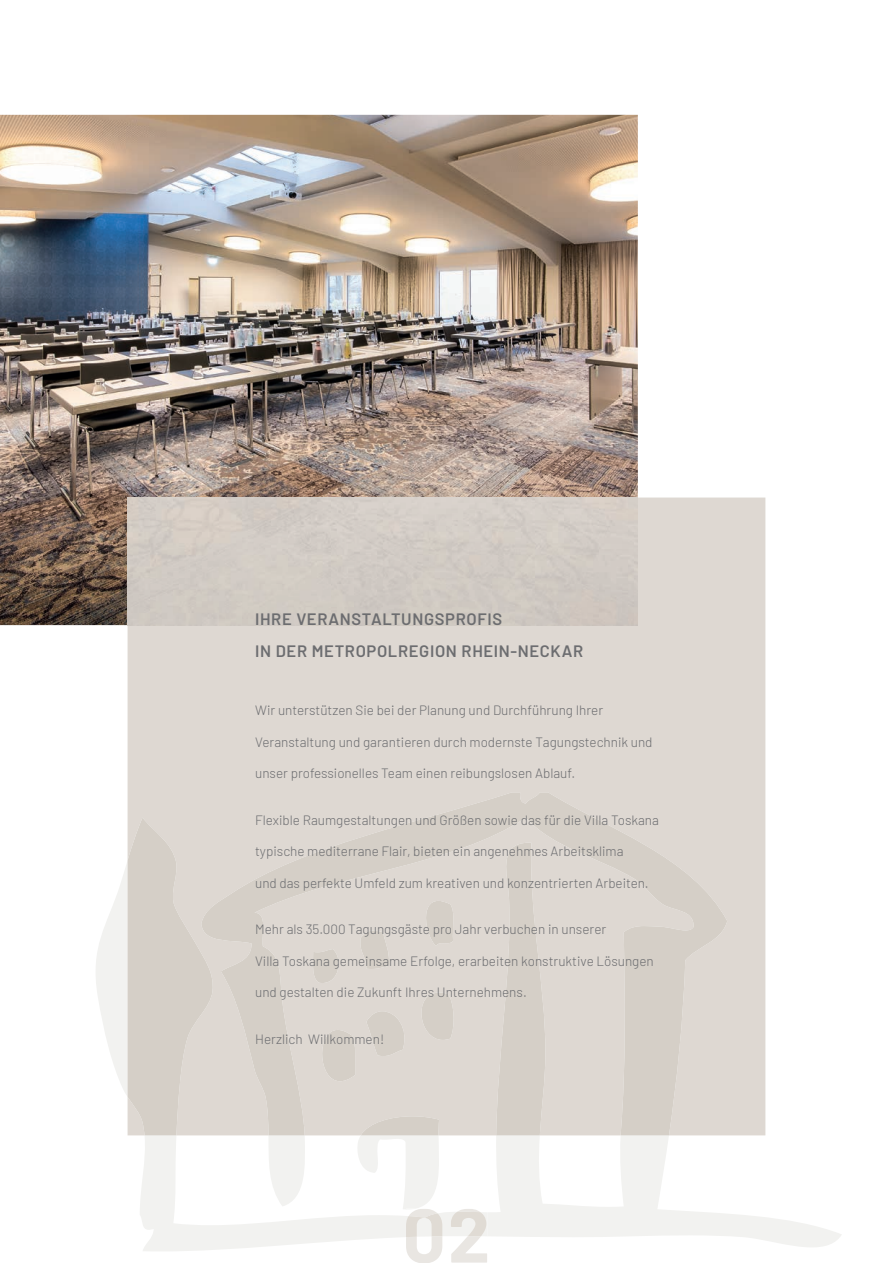
<style>
.page{position:relative;width:893px;height:1263px;background:#fff}
.page>*{position:absolute;margin:0;border:0;box-sizing:border-box;transform-origin:0 0}
.t1{font:700 76.2px "Barlow";color:#e9e6e2}
.t2{font:600 16.5px/31.5px "Barlow";letter-spacing:.04em;color:#6c6d70}
.t3{font:300 13.5px "Barlow";color:#6c6d70}
</style>
<div class="page">
<img style="left:0;top:115px;width:638px;height:510px">
<div style="left:128px;top:497px;width:637px;height:363px;background:#ded8d2"></div>
<div style="left:128px;top:497px;width:510px;height:128px;background:#d2cbc4"></div>
<svg style="left:96px;top:860px;width:745px;height:391px"></svg>
<svg style="left:128px;top:792px;width:599px;height:343px;background:#dad4ce"></svg>
<svg style="left:419px;top:901px;width:37px;height:45px;background:#d8d2cb"></svg>
<svg style="left:420px;top:992px;width:35px;height:48px;background:#d7d1ca"></svg>
<svg style="left:366px;top:1011px;width:43px;height:45px;background:#d8d2cb"></svg>
<svg style="left:358px;top:930px;width:32px;height:39px"></svg>
<svg style="left:322px;top:1030px;width:35px;height:51px;background:#d7d1c9"></svg>
<svg style="left:311px;top:949px;width:32px;height:34px"></svg>
<svg style="left:356px;top:1116px;width:131px;height:121px"></svg>
<p class="t2" style="left:255px;top:602px;width:330px">IHRE VERANSTALTUNGSPROFIS<br>IN DER METROPOLREGION RHEIN-NECKAR</p>
<p class="t3" style="left:255px;top:701px;width:350px">Wir unterstützen Sie bei der Planung und Durchführung Ihrer</p>
<p class="t3" style="left:255px;top:732px;width:399px">Veranstaltung und garantieren durch modernste Tagungstechnik und</p>
<p class="t3" style="left:255px;top:764px;width:322px">unser professionelles Team einen reibungslosen Ablauf.</p>
<p class="t3" style="left:255px;top:810px;width:405px">Flexible Raumgestaltungen und Größen sowie das für die Villa Toskana</p>
<p class="t3" style="left:255px;top:841px;width:370px">typische mediterrane Flair, bieten ein angenehmes Arbeitsklima</p>
<p class="t3" style="left:255px;top:873px;width:395px">und das perfekte Umfeld zum kreativen und konzentrierten Arbeiten.</p>
<p class="t3" style="left:255px;top:919px;width:353px">Mehr als 35.000 Tagungsgäste pro Jahr verbuchen in unserer</p>
<p class="t3" style="left:255px;top:951px;width:400px">Villa Toskana gemeinsame Erfolge, erarbeiten konstruktive Lösungen</p>
<p class="t3" style="left:255px;top:982px;width:273px">und gestalten die Zukunft Ihres Unternehmens.</p>
<p class="t3" style="left:255px;top:1029px;width:131px">Herzlich Willkommen!</p>
<h1 class="t1" style="left:402px;top:1179px;width:89px">02</h1>
</div>
